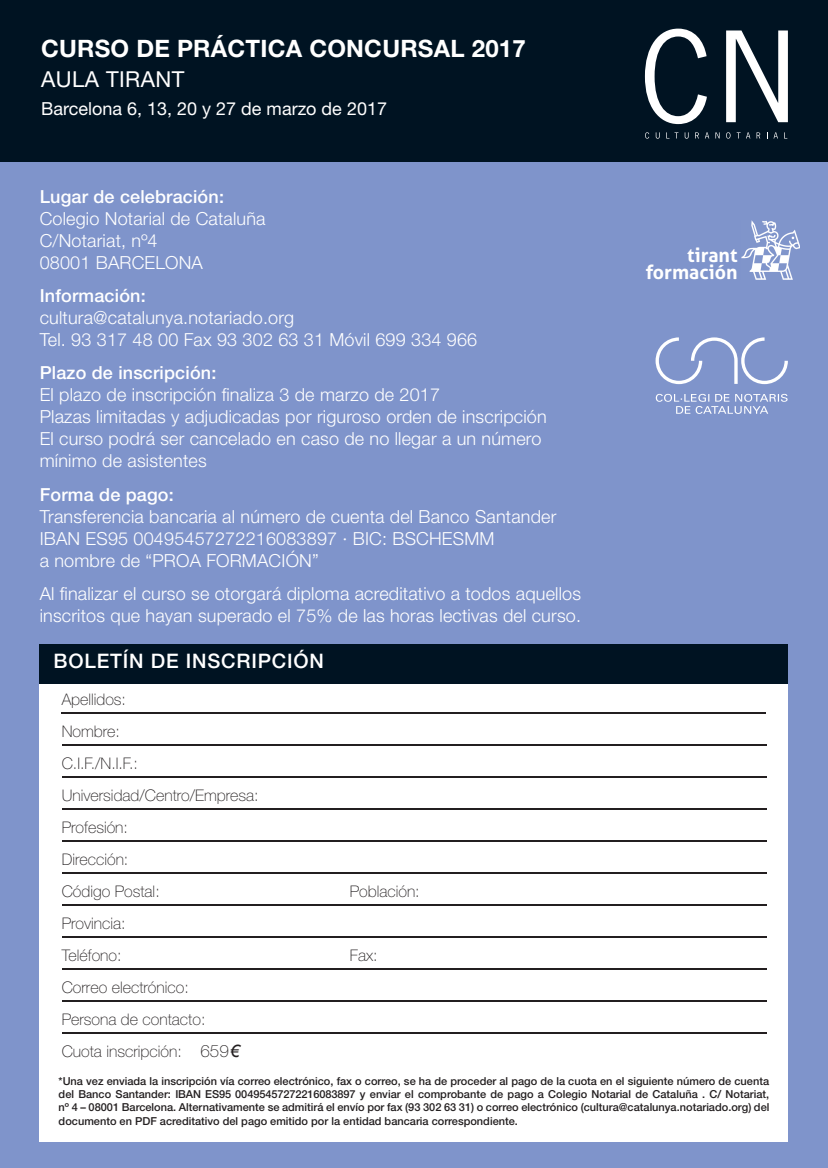
<style>
.page{position:relative;width:828px;height:1168px;background:#7f94cb}
.page>*{position:absolute;margin:0;border:0;box-sizing:border-box;transform-origin:0 0}
.t1{font:700 24px "Helvetica Neue LT Std";letter-spacing:.01em;color:#fff}
.t2{font:22px "Helvetica Neue";letter-spacing:.02em;color:#fff}
.t3{font:500 20px "Helvetica Neue";letter-spacing:.04em;color:#fff}
.t4{font:700 19.6px/17px "Aller";color:#fff;text-align:right}
.t5{font:300 18px/22px "Helvetica Neue";letter-spacing:.01em;color:#fff}
.t6{font:500 18px "Helvetica Neue";letter-spacing:.01em;color:#fff}
.t7{font:18px "Helvetica Neue";color:#fff}
.t8{font:100 16px/32px "Helvetica Neue LT Std";color:#231f20}
.t9{font:500 11px/13.2px "Helvetica Neue";color:#231f20;text-align:justify}
.s1{font-size:17px}
.s2{font-family:"Arial";font-weight:400;font-style:italic;font-size:17px}
</style>
<div class="page">
<div style="left:0;top:0;width:828px;height:161px;background:#001322"></div>
<hr style="left:0;top:160px;width:828px;height:2px;background:#001322">
<svg style="left:645px;top:29px;width:62px;height:95px"></svg>
<svg style="left:726px;top:30px;width:62px;height:92px"></svg>
<svg style="left:645px;top:132px;width:4px;height:7px"></svg>
<svg style="left:666px;top:132px;width:12px;height:7px"></svg>
<svg style="left:684px;top:132px;width:4px;height:7px"></svg>
<svg style="left:695px;top:132px;width:4px;height:7px"></svg>
<svg style="left:705px;top:132px;width:4px;height:7px"></svg>
<svg style="left:715px;top:132px;width:4px;height:7px"></svg>
<svg style="left:726px;top:132px;width:4px;height:7px"></svg>
<svg style="left:746px;top:132px;width:4px;height:7px"></svg>
<svg style="left:756px;top:132px;width:4px;height:7px"></svg>
<svg style="left:773px;top:132px;width:5px;height:7px"></svg>
<svg style="left:655px;top:337px;width:133px;height:47px"></svg>
<svg style="left:656px;top:394px;width:131px;height:20px"></svg>
<div style="left:40px;top:683px;width:748px;height:459px;background:#fff"></div>
<div style="left:40px;top:643px;width:748px;height:40px;background:#001322"></div>
<hr style="left:62px;top:745px;width:704px;height:1px;background:#231f20">
<hr style="left:62px;top:1001px;width:704px;height:1px;background:#231f20">
<hr style="left:62px;top:873px;width:704px;height:1px;background:#231f20">
<hr style="left:62px;top:809px;width:704px;height:1px;background:#231f20">
<hr style="left:62px;top:937px;width:704px;height:1px;background:#231f20">
<hr style="left:62px;top:777px;width:704px;height:1px;background:#231f20">
<hr style="left:62px;top:1032px;width:704px;height:2px;background:#231f20">
<hr style="left:62px;top:905px;width:704px;height:1px;background:#231f20">
<hr style="left:62px;top:841px;width:704px;height:1px;background:#231f20">
<hr style="left:62px;top:969px;width:704px;height:1px;background:#231f20">
<hr style="left:61px;top:713px;width:704px;height:1px;background:#231f20">
<img style="left:741px;top:221px;width:59px;height:58px">
<h1 class="t1" style="left:41px;top:33px;width:486px">CURSO DE PRÁCTICA CONCURSAL 2017</h1>
<p class="t2" style="left:41px;top:66px;width:145px">AULA TIRANT</p>
<p class="t7" style="left:41px;top:98px;width:347px">Barcelona 6, 13, 20 y 27 de marzo de 2017</p>
<p class="t6" style="left:40px;top:185px;width:186px">Lugar de celebración:</p>
<p class="t5" style="left:40px;top:207px;width:227px">Colegio Notarial de Cataluña<br>C/Notariat, nº4<br>08001 BARCELONA</p>
<p class="t6" style="left:40px;top:285px;width:108px">Información:</p>
<p class="t5" style="left:40px;top:306px;width:439px">cultura@catalunya.notariado.org<br>Tel. 93 317 48 00 Fax 93 302 63 31 Móvil 699 334 966</p>
<p class="t6" style="left:40px;top:362px;width:178px">Plazo de inscripción:</p>
<p class="t5" style="left:40px;top:383px;width:508px">El plazo de inscripción finaliza 3 de marzo de 2017<br>Plazas limitadas y adjudicadas por riguroso orden de inscripción El curso podrá ser cancelado en caso de no llegar a un número mínimo de asistentes</p>
<p class="t6" style="left:40px;top:483px;width:136px">Forma de pago:</p>
<p class="t5" style="left:40px;top:505px;width:518px">Transferencia bancaria al número de cuenta del Banco Santander<br>IBAN ES95 00495457272216083897 · BIC: BSCHESMM<br>a nombre de “PROA FORMACIÓN”</p>
<p class="t5" style="left:40px;top:582px;width:543px">Al finalizar el curso se otorgará diploma acreditativo a todos aquellos inscritos que hayan superado el 75% de las horas lectivas del curso.</p>
<p class="t3" style="left:54px;top:649px;width:272px">BOLETÍN DE INSCRIPCIÓN</p>
<p class="t8" style="left:62px;top:683px;width:198px">Apellidos:<br>Nombre:<br>C.I.F./N.I.F.:<br>Universidad/Centro/Empresa:<br>Profesión:<br>Dirección:<br>Código Postal:</p>
<p class="t8" style="left:62px;top:907px;width:66px">Provincia:<br>Teléfono:</p>
<p class="t8" style="left:62px;top:971px;width:180px">Correo electrónico:<br>Persona de contacto:<br>Cuota inscripción: <span class="s1">659</span><span class="s2">€</span></p>
<p class="t8" style="left:350px;top:875px;width:71px">Población:</p>
<p class="t8" style="left:350px;top:939px;width:29px">Fax:</p>
<p class="t4" style="left:646px;top:246px;width:93px">tirant formación</p>
<p class="t9" style="left:59px;top:1074px;width:712px">*Una vez enviada la inscripción vía correo electrónico, fax o correo, se ha de proceder al pago de la cuota en el siguiente número de cuenta del Banco Santander: IBAN ES95 00495457272216083897 y enviar el comprobante de pago a Colegio Notarial de Cataluña . C/ Notariat, nº 4 – 08001 Barcelona. Alternativamente se admitirá el envío por fax (93 302 63 31) o correo electrónico (cultura@catalunya.notariado.org) del documento en PDF acreditativo del pago emitido por la entidad bancaria correspondiente.</p>
</div>
